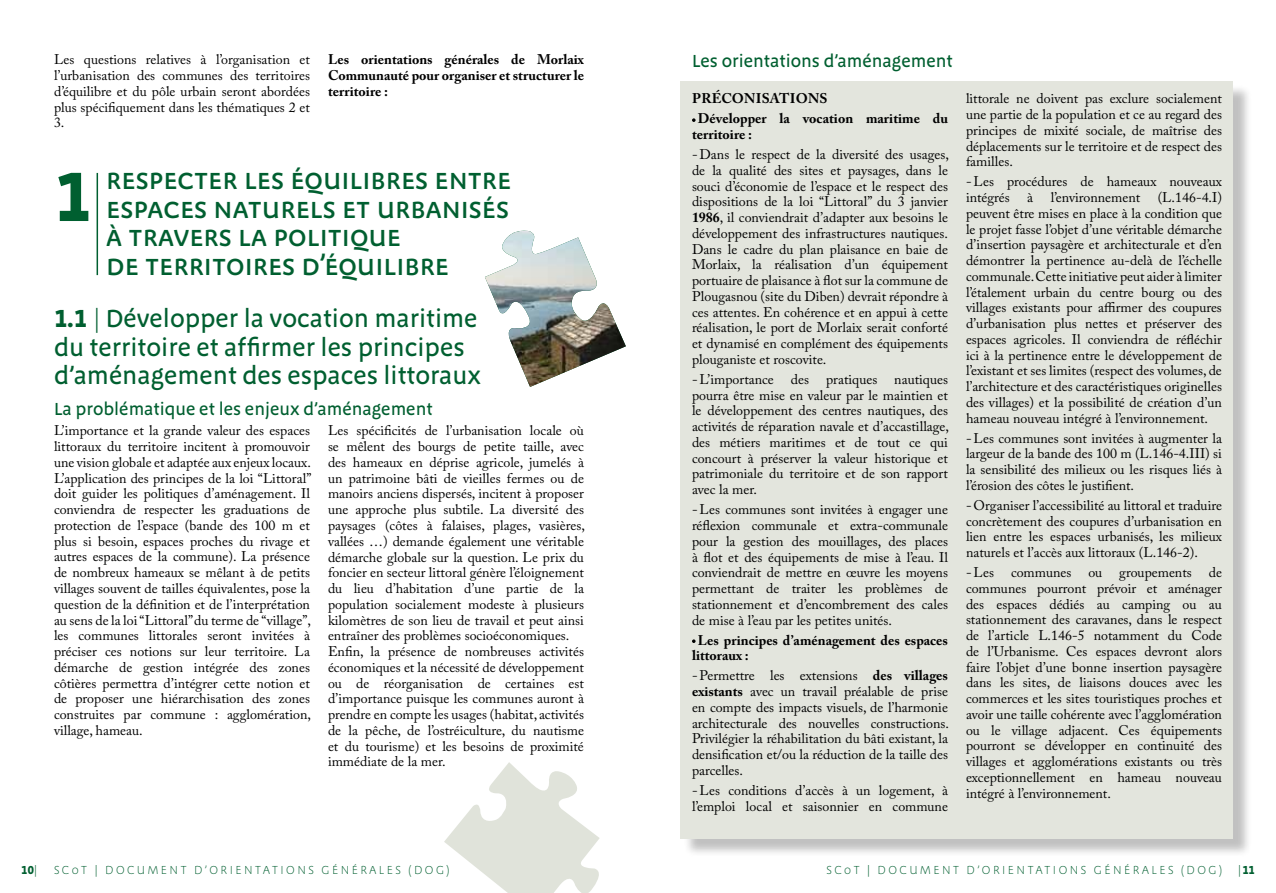
<style>
.page{position:relative;width:1276px;height:893px;background:#fff}
.page>*{position:absolute;margin:0;border:0;box-sizing:border-box;transform-origin:0 0}
.t1{font:700 72px "Megano LF";color:#005f30}
.t2{font:30px/28.5px "Megano Medium SC";color:#005f30}
.t3{font:500 25.5px/28.5px "Megano";color:#005f30}
.t4{font:500 18px "Megano";color:#005f30}
.t5{font:13.95px/15.8px "Adobe Caslon Pro";color:#000;text-align:justify}
.t6{font:700 13.95px/15.8px "Adobe Caslon Pro";color:#000}
.t7{font:300 12px "Megano";letter-spacing:.21em;color:#005f30}
.t8{font:700 12px "Megano LF";color:#005f30}
.s1{font-family:"Megano LF";font-weight:700}
.s2{font-weight:300}
.s3{font-weight:700}
.s4{font-family:"Megano";font-weight:300}
</style>
<div class="page">
<div style="left:683px;top:84px;width:569px;height:774px;background:#000;opacity:.25"></div>
<div style="left:680px;top:81px;width:553px;height:758px;background:#e3e5dd"></div>
<svg style="left:692px;top:118px;width:3px;height:4px"></svg>
<svg style="left:692px;top:639px;width:3px;height:4px"></svg>
<hr style="left:97px;top:173px;width:1px;height:102px;background:#005f30">
<svg style="left:444px;top:762px;width:156px;height:131px"></svg>
<img style="left:485px;top:231px;width:141px;height:156px">
<p class="t5" style="left:54px;top:52px;width:257px">Les questions relatives à l’organisation et l’urbanisation des communes des territoires d’équilibre et du pôle urbain seront abordées plus spécifiquement dans les thématiques 2 et 3.</p>
<p class="t6" style="left:328px;top:52px;width:257px;text-align:justify">Les orientations générales de Morlaix Communauté pour organiser et structurer le territoire :</p>
<h1 class="t1" style="left:54px;top:154px;width:38px">1</h1>
<h2 class="t2" style="left:106px;top:165px;width:406px">respecter les équilibres entre espaces naturels et urbanisés à travers la politique<br>de territoires d’équilibre</h2>
<h3 class="t3" style="left:54px;top:305px;width:428px"><span class="s1">1.1</span> <span class="s2">|</span> Développer la vocation maritime du territoire et affirmer les principes d’aménagement des espaces littoraux</h3>
<p class="t4" style="left:54px;top:398px;width:380px">La problématique et les enjeux d’aménagement</p>
<p class="t5" style="left:54px;top:423px;width:259px">L’importance et la grande valeur des espaces littoraux du territoire incitent à promouvoir une vision globale et adaptée aux enjeux locaux.<br>L’application des principes de la loi “Littoral” doit guider les politiques d’aménagement. Il conviendra de respecter les graduations de protection de l’espace (bande des 100 m et plus si besoin, espaces proches du rivage et autres espaces de la commune). La présence de nombreux hameaux se mêlant à de petits villages souvent de tailles équivalentes, pose la question de la définition et de l’interprétation au sens de la loi “Littoral” du terme de “village”, les communes littorales seront invitées à préciser ces notions sur leur territoire. La démarche de gestion intégrée des zones côtières permettra d’intégrer cette notion et de proposer une hiérarchisation des zones construites par commune : agglomération, village, hameau.</p>
<p class="t5" style="left:328px;top:423px;width:258px;text-align:left">Les spécificités de l’urbanisation locale où se mêlent des bourgs de petite taille, avec des hameaux en déprise agricole, jumelés à un patrimoine bâti de vieilles fermes ou de manoirs anciens dispersés, incitent à proposer une approche plus subtile. La diversité des paysages (côtes à falaises, plages, vasières, vallées …) demande également une véritable démarche globale sur la question. Le prix du foncier en secteur littoral génère l’éloignement du lieu d’habitation d’une partie de la population socialement modeste à plusieurs kilomètres de son lieu de travail et peut ainsi entraîner des problèmes socioéconomiques.<br>Enfin, la présence de nombreuses activités économiques et la nécessité de développement ou de réorganisation de certaines est d’importance puisque les communes auront à prendre en compte les usages (habitat, activités de la pêche, de l’ostréiculture, du nautisme et du tourisme) et les besoins de proximité immédiate de la mer.</p>
<p class="t4" style="left:692px;top:51px;width:262px">Les orientations d’aménagement</p>
<p class="t6" style="left:698px;top:89px;width:252px;line-height:20px;text-indent:-6px">Préconisations<br>Développer la vocation maritime du</p>
<p class="t6" style="left:692px;top:127px;width:62px">territoire :</p>
<p class="t5" style="left:692px;top:147px;width:258px">- Dans le respect de la diversité des usages, de la qualité des sites et paysages, dans le souci d’économie de l’espace et le respect des dispositions de la loi “Littoral” du 3 janvier <span class="s3">1986</span>, il conviendrait d’adapter aux besoins le développement des infrastructures nautiques.<br>Dans le cadre du plan plaisance en baie de Morlaix, la réalisation d’un équipement portuaire de plaisance à flot sur la commune de Plougasnou (site du Diben) devrait répondre à ces attentes. En cohérence et en appui à cette réalisation, le port de Morlaix serait conforté et dynamisé en complément des équipements plouganiste et roscovite.</p>
<p class="t5" style="left:692px;top:371px;width:258px">- L’importance des pratiques nautiques pourra être mise en valeur par le maintien et le développement des centres nautiques, des activités de réparation navale et d’accastillage, des métiers maritimes et de tout ce qui concourt à préserver la valeur historique et patrimoniale du territoire et de son rapport avec la mer.</p>
<p class="t5" style="left:692px;top:502px;width:257px">- Les communes sont invitées à engager une réflexion communale et extra-communale pour la gestion des mouillages, des places à flot et des équipements de mise à l’eau. Il conviendrait de mettre en œuvre les moyens permettant de traiter les problèmes de stationnement et d’encombrement des cales de mise à l’eau par les petites unités.</p>
<p class="t6" style="left:692px;top:632px;width:257px;text-indent:6px">Les principes d’aménagement des espaces littoraux :</p>
<p class="t5" style="left:692px;top:668px;width:258px">- Permettre les extensions <span class="s3">des villages existants</span> avec un travail préalable de prise en compte des impacts visuels, de l’harmonie architecturale des nouvelles constructions.<br>Privilégier la réhabilitation du bâti existant, la densification et/ou la réduction de la taille des parcelles.</p>
<p class="t5" style="left:692px;top:782px;width:257px">- Les conditions d’accès à un logement, à l’emploi local et saisonnier en commune</p>
<p class="t5" style="left:966px;top:91px;width:257px">littorale ne doivent pas exclure socialement une partie de la population et ce au regard des principes de mixité sociale, de maîtrise des déplacements sur le territoire et de respect des familles.</p>
<p class="t5" style="left:966px;top:174px;width:257px">- Les procédures de hameaux nouveaux intégrés</p>
<p class="t5" style="left:966px;top:189px;width:257px;text-indent:192px">(L.146-4.I) peuvent être mises en place à la condition que le projet fasse l’objet d’une véritable démarche d’insertion paysagère et architecturale et d’en démontrer la pertinence au-delà de l’échelle communale. Cette initiative peut aider à limiter l’étalement urbain du centre bourg ou des villages existants pour affirmer des coupures d’urbanisation plus nettes et préserver des espaces agricoles. Il conviendra de réfléchir ici à la pertinence entre le développement de l’existant et ses limites (respect des volumes, de l’architecture et des caractéristiques originelles des villages) et la possibilité de création d’un hameau nouveau intégré à l’environnement.</p>
<p class="t5" style="left:966px;top:430px;width:257px">- Les communes sont invitées à augmenter la largeur de la bande des 100 m (L.146-4.III) si la sensibilité des milieux ou les risques liés à l’érosion des côtes le justifient.</p>
<p class="t5" style="left:966px;top:497px;width:257px">- Organiser l’accessibilité au littoral et traduire concrètement des coupures d’urbanisation en lien entre les espaces urbanisés, les milieux naturels et l’accès aux littoraux (L.146-2).</p>
<p class="t5" style="left:966px;top:564px;width:257px">- Les communes ou groupements de communes pourront prévoir et aménager des espaces dédiés au camping ou au stationnement des caravanes, dans le respect de l’article L.146-5 notamment du Code de l’Urbanisme. Ces espaces devront alors faire l’objet d’une bonne insertion paysagère dans les sites, de liaisons douces avec les commerces et les sites touristiques proches et avoir une taille cohérente avec l’agglomération ou le village adjacent. Ces équipements pourront se développer en continuité des villages et agglomérations existants ou très exceptionnellement en hameau nouveau intégré à l’environnement.</p>
<p class="t5" style="left:1027px;top:189px;width:7px">à</p>
<p class="t5" style="left:1050px;top:189px;width:91px">l’environnement</p>
<p class="t8" style="left:21px;top:863px;width:17px">10<span class="s4">|</span></p>
<p class="t7" style="left:54px;top:863px;width:397px">SCoT | DOCUMENT D’ORIENTATIONS GÉNÉRALES (DOG)</p>
<p class="t7" style="left:826px;top:863px;width:397px">SCoT | DOCUMENT D’ORIENTATIONS GÉNÉRALES (DOG)</p>
<p class="t8" style="left:1238px;top:863px;width:18px"><span class="s4">|</span>11</p>
</div>
